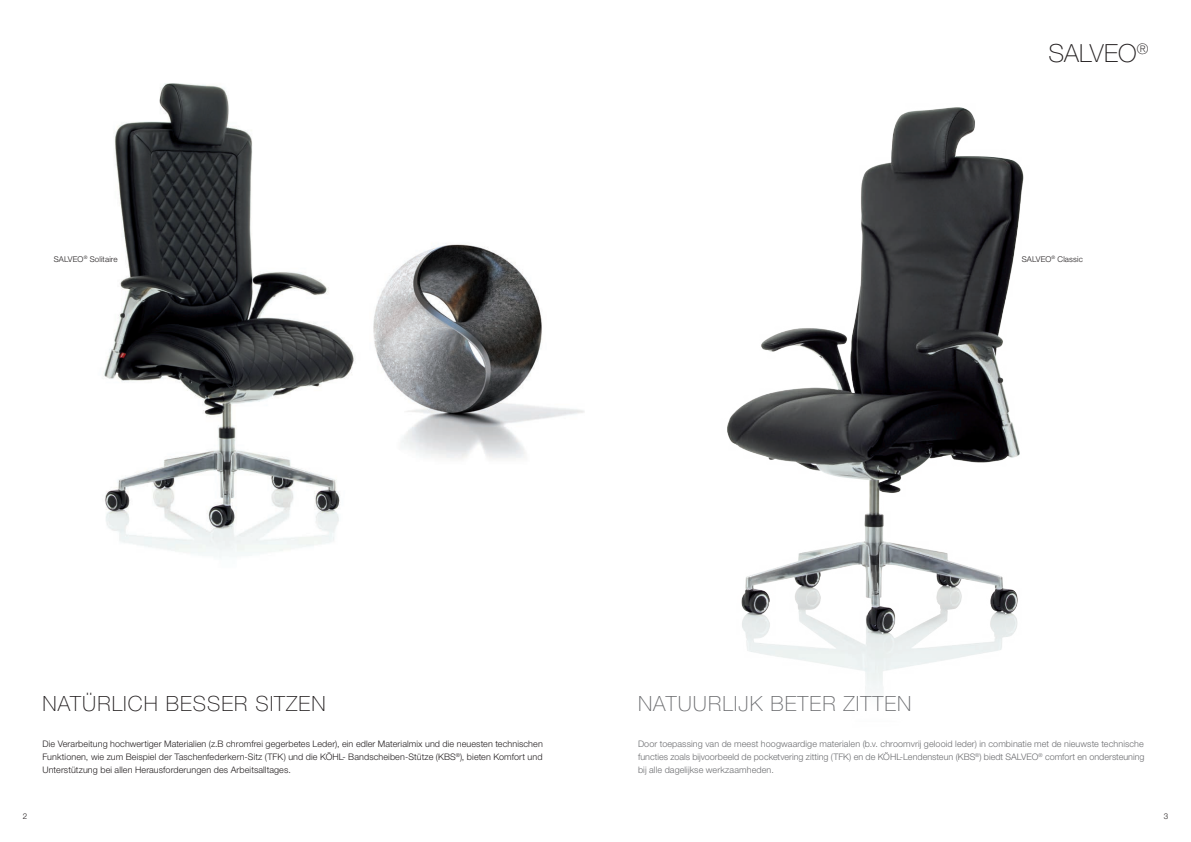
<style>
.page{position:relative;width:1191px;height:842px;background:#fff}
.page>*{position:absolute;margin:0;border:0;box-sizing:border-box;transform-origin:0 0}
.t1{font:100 25px "Helvetica Neue LT";color:#231f20}
.t2{font:100 21px "Helvetica Neue LT";letter-spacing:.05em;color:#231f20}
.t3{font:100 21px "Helvetica Neue LT";letter-spacing:.05em;color:#6c6d70}
.t4{font:300 9px/13px "Helvetica Neue LT";letter-spacing:.01em;color:#231f20;text-align:justify}
.t5{font:300 9px/13px "Helvetica Neue LT";letter-spacing:.01em;color:#6c6d70;text-align:justify}
.t6{font:300 8px "Helvetica Neue LT";letter-spacing:.015em;color:#231f20}
</style>
<div class="page">
<img style="left:104px;top:83px;width:236px;height:475px">
<img style="left:727px;top:107px;width:297px;height:586px">
<img style="left:333px;top:205px;width:251px;height:260px">
<h1 class="t1" style="left:1048px;top:39px;width:101px">SALVEO<sup>®</sup></h1>
<p class="t6" style="left:54px;top:254px;width:65px">SALVEO<sup>®</sup> Solitaire</p>
<p class="t6" style="left:1021px;top:254px;width:63px">SALVEO<sup>®</sup> Classic</p>
<h2 class="t2" style="left:43px;top:691px;width:152px">NATÜRLICH BESSE</h2>
<h2 class="t2" style="left:234px;top:691px;width:78px">R SITZEN</h2>
<p class="t4" style="left:43px;top:737px;width:502px">Die Verarbeitung hochwertiger Materialien (z.B chromfrei gegerbetes Leder), ein edler Materialmix und die neuesten technischen Funktionen, wie zum Beispiel der Taschenfederkern-Sitz (TFK) und die KÖHL- Bandscheiben-Stütze (KBS<sup>®</sup>), bieten Komfort und Unterstützung bei allen Herausforderungen des Arbeitsalltages.</p>
<h2 class="t3" style="left:638px;top:691px;width:260px">NATUURLIJK BETER ZITTEN</h2>
<p class="t5" style="left:638px;top:737px;width:508px">Door toepassing van de meest hoogwaardige materialen (b.v. chroomvrij gelooid leder) in combinatie met de nieuwste technische functies zoals bijvoorbeeld de pocketvering zitting (TFK) en de KÖHL-Lendensteun (KBS<sup>®</sup>) biedt SALVEO<sup>®</sup> comfort en ondersteuning bij alle dagelijkse werkzaamheden.</p>
<p class="t6" style="left:23px;top:811px;width:6px">2</p>
<p class="t6" style="left:1163px;top:811px;width:6px">3</p>
</div>
